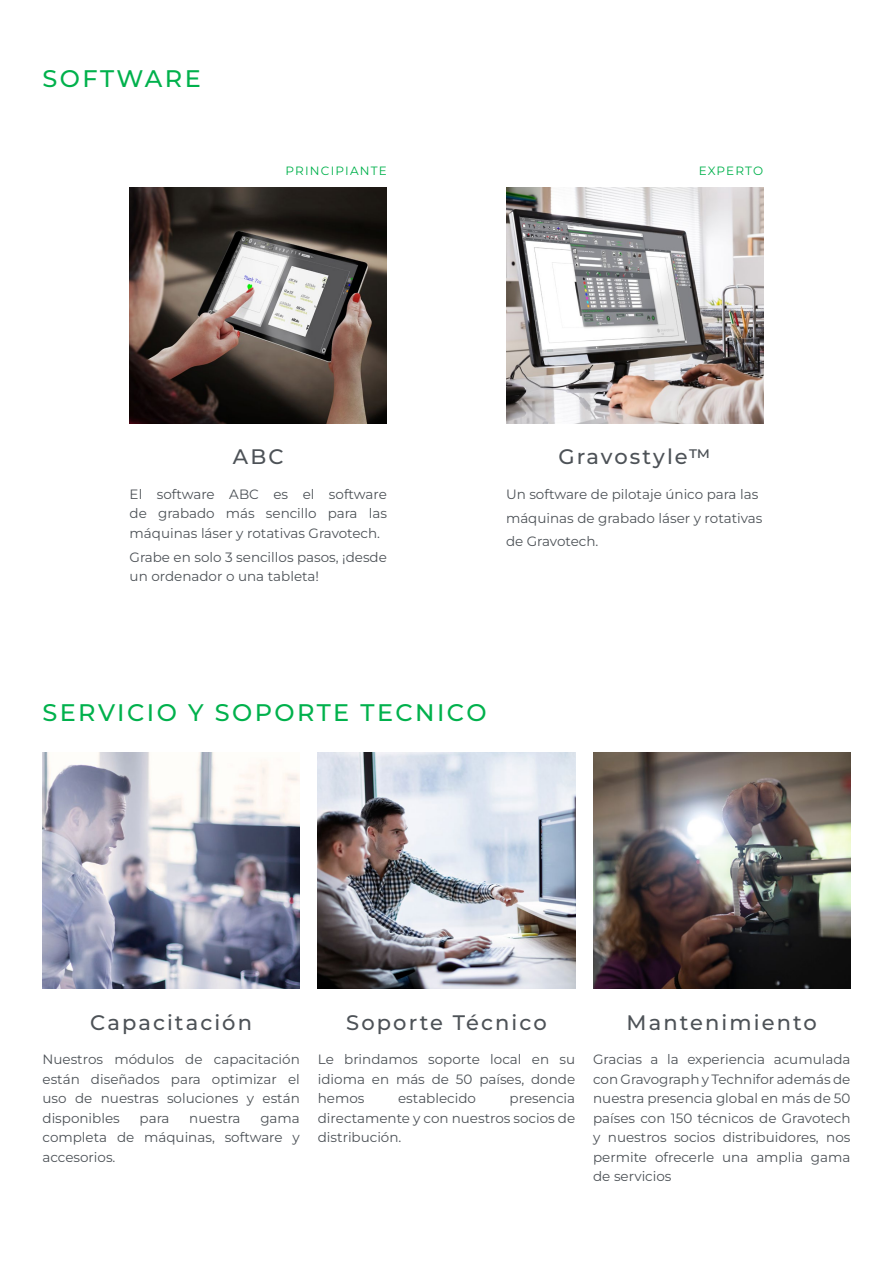
<style>
.page{position:relative;width:893px;height:1263px;background:#fff}
.page>*{position:absolute;margin:0;border:0;box-sizing:border-box;transform-origin:0 0}
.t1{font:100 24px "Montserrat";letter-spacing:.1em;color:#00b14c}
.t2{font:100 21px "Montserrat";letter-spacing:.1em;color:#4d5257}
.t3{font:100 13.5px/19.5px "Montserrat";color:#4d5257;text-align:justify}
.t4{font:100 12px "Montserrat";letter-spacing:.1em;color:#00b14c}
</style>
<div class="page">
<img style="left:130px;top:187px;width:257px;height:236px">
<img style="left:506px;top:187px;width:257px;height:236px">
<img style="left:43px;top:752px;width:257px;height:237px">
<img style="left:318px;top:752px;width:257px;height:237px">
<img style="left:593px;top:752px;width:257px;height:237px">
<h1 class="t1" style="left:43px;top:63px;width:160px">SOFTWARE</h1>
<p class="t4" style="left:286px;top:163px;width:103px">PRINCIPIANTE</p>
<p class="t4" style="left:699px;top:163px;width:66px">EXPERTO</p>
<h2 class="t2" style="left:233px;top:443px;width:52px">ABC</h2>
<h2 class="t2" style="left:558px;top:443px;width:154px">Gravostyle™</h2>
<p class="t3" style="left:130px;top:484px;width:259px">El software ABC es el software de grabado más sencillo para las máquinas láser y rotativas Gravotech.</p>
<p class="t3" style="left:130px;top:547px;width:259px">Grabe en solo 3 sencillos pasos, ¡desde un ordenador o una tableta!</p>
<p class="t3" style="left:506px;top:482px;width:258px;line-height:23.7px;text-align:left">Un software de pilotaje único para las máquinas de grabado láser y rotativas de Gravotech.</p>
<h1 class="t1" style="left:43px;top:696px;width:445px">SERVICIO Y SOPORTE TECNICO</h1>
<h2 class="t2" style="left:90px;top:1008px;width:163px">Capacitación</h2>
<h2 class="t2" style="left:346px;top:1008px;width:202px">Soporte Técnico</h2>
<h2 class="t2" style="left:627px;top:1008px;width:192px">Mantenimiento</h2>
<p class="t3" style="left:318px;top:1049px;width:259px">Le brindamos soporte local en su idioma en más de 50 países, donde hemos</p>
<p class="t3" style="left:593px;top:1049px;width:259px">Gracias a la experiencia acumulada con Gravograph y Technifor además de nuestra presencia global en más de 50 países con 150 técnicos de Gravotech y nuestros socios distribuidores, nos permite ofrecerle una amplia gama de servicios</p>
<p class="t3" style="left:43px;top:1049px;width:259px">Nuestros módulos de capacitación están diseñados para optimizar el uso de nuestras soluciones y están disponibles</p>
<p class="t3" style="left:318px;top:1088px;width:259px;text-indent:192px">presencia directamente y con nuestros socios de distribución.</p>
<p class="t3" style="left:398px;top:1088px;width:79px">establecido</p>
<p class="t3" style="left:140px;top:1108px;width:31px">para</p>
<p class="t3" style="left:189px;top:1108px;width:53px">nuestra</p>
<p class="t3" style="left:43px;top:1108px;width:259px;text-indent:218px">gama completa de máquinas, software y accesorios.</p>
</div>
